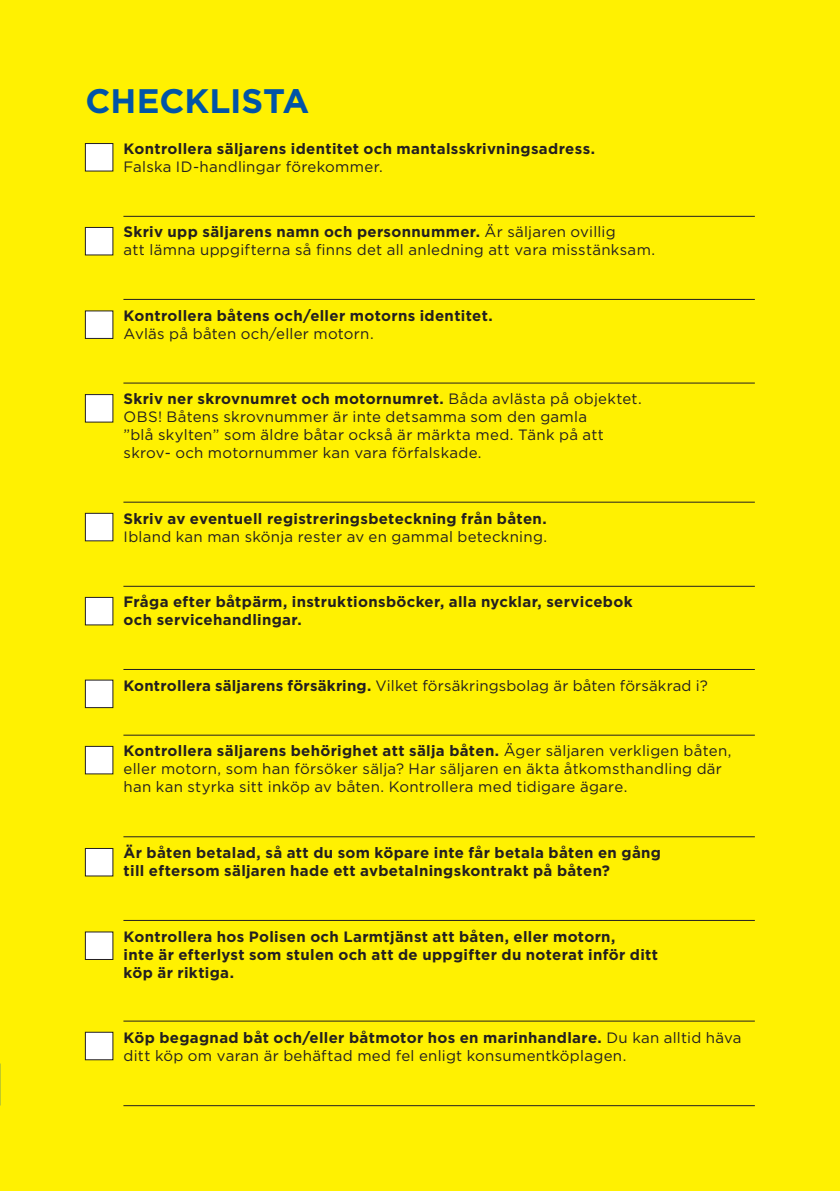
<style>
.page{position:relative;width:840px;height:1191px;background:#fff}
.page>*{position:absolute;margin:0;border:0;box-sizing:border-box;transform-origin:0 0}
.t1{font:700 34px "Gotham";color:#0154a6}
.t2{font:15px/18px "Gotham";letter-spacing:.02em;color:#231f20}
.t3{font:700 15px/18px "Gotham";letter-spacing:.02em;color:#231f20}
.s1{font-weight:400}
.s2{font-weight:700}
</style>
<div class="page">
<div style="left:0;top:0;width:839px;height:1191px;background:#fff101"></div>
<div style="left:85px;top:143px;width:28px;height:28px;background:#fff"></div>
<div style="left:85px;top:143px;width:28px;height:28px;border:1px solid #231f20"></div>
<hr style="left:123px;top:216px;width:631px;height:1px;background:#231f20">
<hr style="left:123px;top:299px;width:631px;height:1px;background:#231f20">
<hr style="left:123px;top:383px;width:631px;height:1px;background:#231f20">
<hr style="left:123px;top:502px;width:631px;height:1px;background:#231f20">
<hr style="left:123px;top:586px;width:631px;height:1px;background:#231f20">
<hr style="left:123px;top:1020px;width:631px;height:1px;background:#231f20">
<hr style="left:123px;top:669px;width:631px;height:1px;background:#231f20">
<hr style="left:123px;top:735px;width:631px;height:1px;background:#231f20">
<hr style="left:123px;top:836px;width:631px;height:1px;background:#231f20">
<hr style="left:123px;top:920px;width:631px;height:1px;background:#231f20">
<hr style="left:123px;top:1105px;width:631px;height:1px;background:#231f20">
<div style="left:85px;top:227px;width:28px;height:28px;background:#fff"></div>
<div style="left:85px;top:227px;width:28px;height:28px;border:1px solid #231f20"></div>
<div style="left:85px;top:311px;width:28px;height:27px;background:#fff"></div>
<div style="left:85px;top:311px;width:28px;height:28px;border:1px solid #231f20"></div>
<div style="left:85px;top:394px;width:28px;height:28px;background:#fff"></div>
<div style="left:85px;top:394px;width:28px;height:28px;border:1px solid #231f20"></div>
<div style="left:85px;top:513px;width:28px;height:28px;background:#fff"></div>
<div style="left:85px;top:513px;width:28px;height:28px;border:1px solid #231f20"></div>
<div style="left:85px;top:597px;width:28px;height:28px;background:#fff"></div>
<div style="left:85px;top:597px;width:28px;height:28px;border:1px solid #231f20"></div>
<div style="left:85px;top:680px;width:28px;height:27px;background:#fff"></div>
<div style="left:85px;top:680px;width:28px;height:28px;border:1px solid #231f20"></div>
<div style="left:85px;top:746px;width:28px;height:28px;background:#fff"></div>
<div style="left:85px;top:746px;width:28px;height:28px;border:1px solid #231f20"></div>
<div style="left:85px;top:848px;width:28px;height:28px;background:#fff"></div>
<div style="left:85px;top:848px;width:28px;height:28px;border:1px solid #231f20"></div>
<div style="left:85px;top:932px;width:28px;height:27px;background:#fff"></div>
<div style="left:85px;top:1032px;width:28px;height:27px;background:#fff"></div>
<div style="left:85px;top:1032px;width:28px;height:28px;border:1px solid #231f20"></div>
<p class="t1" style="left:86px;top:81px;width:225px">CHECKLISTA</p>
<p class="t3" style="left:124px;top:139px;width:472px">Kontrollera säljarens identitet och mantalsskrivningsadress.<br><span class="s1">Falska ID-handlingar förekommer.</span></p>
<p class="t2" style="left:124px;top:223px;width:532px"><span class="s2">Skriv upp säljarens namn och personnummer.</span> Är säljaren ovillig<br>att lämna uppgifterna så finns det all anledning att vara misstänksam.</p>
<p class="t3" style="left:124px;top:306px;width:370px">Kontrollera båtens och/eller motorns identitet.<br><span class="s1">Avläs på båten och/eller motorn.</span></p>
<p class="t2" style="left:124px;top:390px;width:519px"><span class="s2">Skriv ner skrovnumret och motornumret.</span> Båda avlästa på objektet.<br>OBS! Båtens skrovnummer är inte detsamma som den gamla<br>”blå skylten” som äldre båtar också är märkta med. Tänk på att skrov- och motornummer kan vara förfalskade.</p>
<p class="t3" style="left:124px;top:509px;width:425px">Skriv av eventuell registreringsbeteckning från båten.<br><span class="s1">Ibland kan man skönja rester av en gammal beteckning.</span></p>
<p class="t3" style="left:124px;top:593px;width:510px">Fråga efter båtpärm, instruktionsböcker, alla nycklar, servicebok och servicehandlingar.</p>
<p class="t2" style="left:124px;top:676px;width:585px"><span class="s2">Kontrollera säljarens försäkring.</span> Vilket försäkringsbolag är båten försäkrad i?</p>
<p class="t2" style="left:124px;top:742px;width:609px"><span class="s2">Kontrollera säljarens behörighet att sälja båten.</span> Äger säljaren verkligen båten, eller motorn, som han försöker sälja? Har säljaren en äkta åtkomsthandling där han kan styrka sitt inköp av båten. Kontrollera med tidigare ägare.</p>
<p class="t3" style="left:124px;top:843px;width:538px">Är båten betalad, så att du som köpare inte får betala båten en gång till eftersom säljaren hade ett avbetalningskontrakt på båten?</p>
<p class="t3" style="left:124px;top:926px;width:535px">Kontrollera hos Polisen och Larmtjänst att båten, eller motorn,<br>inte är efterlyst som stulen och att de uppgifter du noterat inför ditt köp är riktiga.</p>
<p class="t2" style="left:124px;top:1028px;width:619px"><span class="s2">Köp begagnad båt och/eller båtmotor hos en marinhandlare.</span> Du kan alltid häva ditt köp om varan är behäftad med fel enligt konsumentköplagen.</p>
</div>
